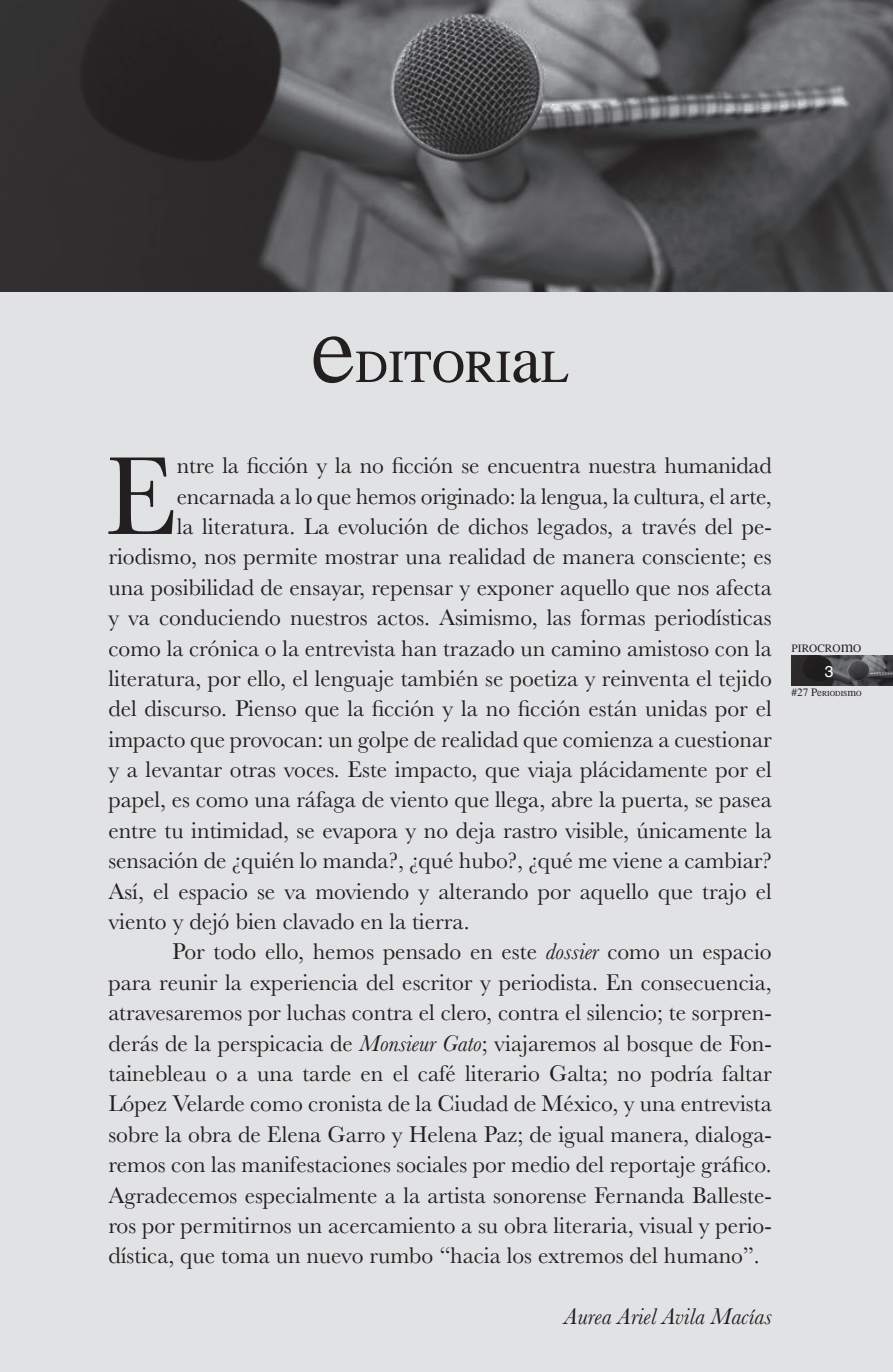
<style>
.page{position:relative;width:893px;height:1372px;background:#fff}
.page>*{position:absolute;margin:0;border:0;box-sizing:border-box;transform-origin:0 0}
.CAPITULARES{font:115.42px "Baskerville";color:#231f20}
.Título_EDITORIAL{font:67.5px "MEAN26 Serif";color:#231f20}
.CAPITULARES-2{font:23.62px "Baskerville";color:#231f20}
.SANGRIA{font:23.62px/30.4px "Baskerville";color:#231f20;text-align:justify}
.SANGRIA-2{font:italic 23.62px "Baskerville";color:#231f20}
.t1{font:15.75px "Helvetica";color:#fff}
.t2{font:11.25px "MEAN26 Serif";color:#231f20}
.s1{font-style:italic}
</style>
<div class="page">
<div style="left:0;top:0;width:893px;height:1371px;background:#e1e2e4"></div>
<img style="left:792px;top:655px;width:101px;height:30px">
<img style="left:0;top:0;width:893px;height:291px">
<p class="Título_EDITORIAL" style="left:311px;top:317px;width:259px">Editorial</p>
<p class="CAPITULARES" style="left:105px;top:423px;width:74px">E</p>
<p class="CAPITULARES-2" style="left:177px;top:450px;width:596px">ntre la ficción y la no ficción se encuentra nuestra humanidad</p>
<p class="CAPITULARES-2" style="left:177px;top:481px;width:596px">encarnada a lo que hemos originado: la lengua, la cultura, el arte,</p>
<p class="CAPITULARES-2" style="left:177px;top:511px;width:596px">la literatura. La evolución de dichos legados, a través del pe-</p>
<p class="CAPITULARES-2" style="left:108px;top:541px;width:665px">riodismo, nos permite mostrar una realidad de manera consciente; es</p>
<p class="CAPITULARES-2" style="left:108px;top:572px;width:665px">una posibilidad de ensayar, repensar y exponer aquello que nos afecta</p>
<p class="CAPITULARES-2" style="left:108px;top:602px;width:665px">y va conduciendo nuestros actos. Asimismo, las formas periodísticas</p>
<p class="CAPITULARES-2" style="left:108px;top:632px;width:665px">como la crónica o la entrevista han trazado un camino amistoso con la</p>
<p class="CAPITULARES-2" style="left:108px;top:663px;width:665px">literatura, por ello, el lenguaje también se poetiza y reinventa el tejido</p>
<p class="CAPITULARES-2" style="left:108px;top:693px;width:665px">del discurso. Pienso que la ficción y la no ficción están unidas por el</p>
<p class="CAPITULARES-2" style="left:108px;top:724px;width:665px">impacto que provocan: un golpe de realidad que comienza a cuestionar</p>
<p class="CAPITULARES-2" style="left:108px;top:754px;width:665px">y a levantar otras voces. Este impacto, que viaja plácidamente por el</p>
<p class="CAPITULARES-2" style="left:108px;top:784px;width:665px">papel, es como una ráfaga de viento que llega, abre la puerta, se pasea</p>
<p class="CAPITULARES-2" style="left:108px;top:815px;width:665px">entre tu intimidad, se evapora y no deja rastro visible, únicamente la</p>
<p class="CAPITULARES-2" style="left:108px;top:845px;width:665px">sensación de ¿quién lo manda?, ¿qué hubo?, ¿qué me viene a cambiar?</p>
<p class="CAPITULARES-2" style="left:108px;top:875px;width:665px">Así, el espacio se va moviendo y alterando por aquello que trajo el</p>
<p class="CAPITULARES-2" style="left:108px;top:906px;width:363px">viento y dejó bien clavado en la tierra.</p>
<p class="SANGRIA" style="left:108px;top:936px;width:665px;text-indent:64px">Por todo ello, hemos pensado en este <span class="s1">dossier</span> como un espacio para reunir la experiencia del escritor y periodista. En consecuencia, atravesaremos por luchas contra el clero, contra el silencio; te sorpren&shy;derás de la perspicacia de <span class="s1">Monsieur Gato</span>; viajaremos al bosque de Fon&shy;tainebleau o a una tarde en el café literario Galta; no podría faltar López Velarde como cronista de la Ciudad de México, y una entrevista sobre la obra de Elena Garro y Helena Paz; de igual manera, dialoga&shy;remos con las manifestaciones sociales por medio del reportaje gráfico.<br>Agradecemos especialmente a la artista sonorense Fernanda Balleste&shy;ros por permitirnos un acercamiento a su obra literaria, visual y perio&shy;dística, que toma un nuevo rumbo “hacia los extremos del humano”.</p>
<p class="SANGRIA-2" style="left:564px;top:1300px;width:209px">Aurea Ariel Avila Macías</p>
<p class="t2" style="left:792px;top:641px;width:71px">PIROCROMO</p>
<p class="t2" style="left:792px;top:685px;width:72px">#27 Periodismo</p>
<p class="t1" style="left:825px;top:659px;width:10px">3</p>
</div>
